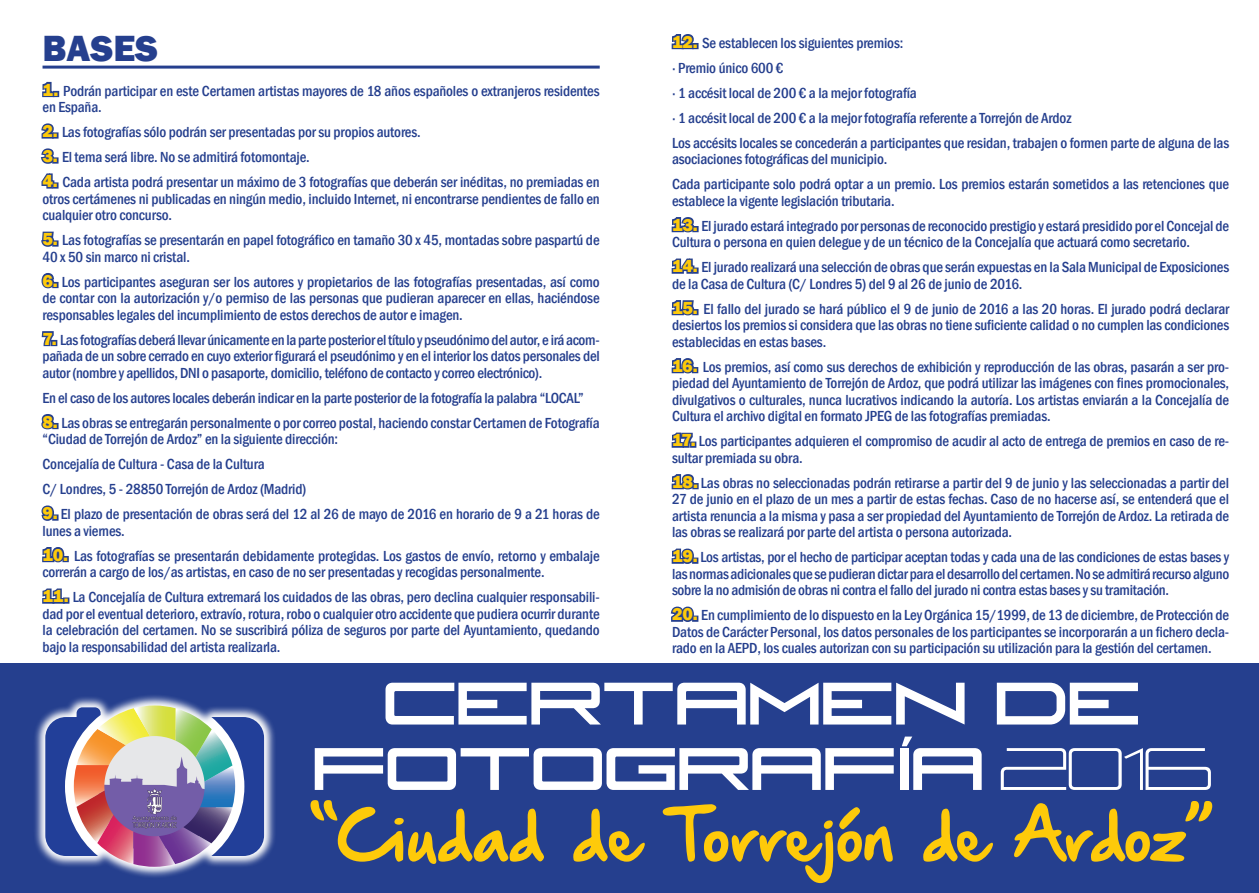
<style>
.page{position:relative;width:1259px;height:893px;background:#fff}
.page>*{position:absolute;margin:0;border:0;box-sizing:border-box;transform-origin:0 0}
.t1{font:65.4px/65.4px "Fireye GF3 Headline";letter-spacing:-.06em;color:#fff;text-align:center}
.t2{font:58.5px "Hand Of Sean Demo";letter-spacing:-.02em;color:#feca0a}
.t3{font:800 37.5px "Franklin Gothic";color:#253f8e}
.t4{font:500 condensed 15px/16.5px "Franklin Gothic";letter-spacing:-.01em;color:#253f8e}
.s1{font-weight:800;font-stretch:normal;font-size:18px;color:#feca0a}
.s2{font-family:"Fireye GF3 Lite"}
</style>
<div class="page">
<div style="left:0;top:663px;width:1259px;height:230px;background:#253f8e"></div>
<svg style="left:42px;top:81px;width:17px;height:17px"></svg>
<svg style="left:41px;top:123px;width:13px;height:16px"></svg>
<div style="left:52px;top:132px;width:7px;height:7px;border:3px solid #253f8e"></div>
<div style="left:52px;top:157px;width:7px;height:7px;border:3px solid #253f8e"></div>
<svg style="left:40px;top:148px;width:16px;height:41px"></svg>
<div style="left:52px;top:182px;width:7px;height:7px;border:3px solid #253f8e"></div>
<svg style="left:41px;top:231px;width:13px;height:16px"></svg>
<div style="left:52px;top:240px;width:7px;height:7px;border:3px solid #253f8e"></div>
<svg style="left:41px;top:273px;width:15px;height:16px"></svg>
<div style="left:52px;top:282px;width:7px;height:6px;border:3px solid #253f8e"></div>
<svg style="left:41px;top:331px;width:16px;height:16px"></svg>
<svg style="left:41px;top:414px;width:15px;height:16px"></svg>
<div style="left:52px;top:423px;width:7px;height:6px;border:3px solid #253f8e"></div>
<svg style="left:41px;top:505px;width:13px;height:16px"></svg>
<div style="left:52px;top:514px;width:7px;height:7px;border:3px solid #253f8e"></div>
<svg style="left:42px;top:547px;width:24px;height:16px"></svg>
<div style="left:62px;top:556px;width:7px;height:6px;border:3px solid #253f8e"></div>
<svg style="left:42px;top:588px;width:21px;height:16px"></svg>
<div style="left:63px;top:597px;width:6px;height:7px;border:3px solid #253f8e"></div>
<svg style="left:671px;top:34px;width:27px;height:16px"></svg>
<svg style="left:671px;top:217px;width:27px;height:16px"></svg>
<svg style="left:671px;top:258px;width:27px;height:16px"></svg>
<svg style="left:671px;top:300px;width:27px;height:16px"></svg>
<svg style="left:671px;top:358px;width:27px;height:16px"></svg>
<svg style="left:671px;top:432px;width:25px;height:16px"></svg>
<svg style="left:671px;top:474px;width:27px;height:16px"></svg>
<svg style="left:671px;top:548px;width:27px;height:16px"></svg>
<svg style="left:670px;top:606px;width:28px;height:16px"></svg>
<hr style="left:43px;top:66px;width:557px;height:3px;background:#253f8e">
<svg style="left:35px;top:695px;width:240px;height:182px"></svg>
<svg style="left:45px;top:705px;width:219px;height:162px"></svg>
<img style="left:131px;top:787px;width:46px;height:48px">
<svg style="left:902px;top:737px;width:10px;height:10px"></svg>
<h3 class="t3" style="left:43px;top:24px;width:117px">BASES</h3>
<p class="t4" style="left:43px;top:82px;width:558px"><span class="s1">1.</span> Podrán participar en este Certamen artistas mayores de 18 años españoles o extranjeros residentes en España.</p>
<p class="t4" style="left:43px;top:124px;width:380px"><span class="s1">2.</span> Las fotografías sólo podrán ser presentadas por su propios autores.</p>
<p class="t4" style="left:43px;top:149px;width:269px"><span class="s1">3.</span> El tema será libre. No se admitirá fotomontaje.</p>
<p class="t4" style="left:43px;top:174px;width:559px;text-align:justify"><span class="s1">4.</span> Cada artista podrá presentar un máximo de 3 fotografías que deberán ser inéditas, no premiadas en otros certámenes ni publicadas en ningún medio, incluido Internet, ni encontrarse pendientes de fallo en cualquier otro concurso.</p>
<p class="t4" style="left:43px;top:232px;width:558px"><span class="s1">5.</span> Las fotografías se presentarán en papel fotográfico en tamaño 30 x 45, montadas sobre paspartú de<br>40 x 50 sin marco ni cristal.</p>
<p class="t4" style="left:43px;top:273px;width:559px;text-align:justify"><span class="s1">6.</span> Los participantes aseguran ser los autores y propietarios de las fotografías presentadas, así como de contar con la autorización y/o permiso de las personas que pudieran aparecer en ellas, haciéndose responsables legales del incumplimiento de estos derechos de autor e imagen.</p>
<p class="t4" style="left:43px;top:331px;width:559px;text-align:justify"><span class="s1">7.</span> Las fotografías deberá llevar únicamente en la parte posterior el título y pseudónimo del autor, e irá acom&shy;pañada de un sobre cerrado en cuyo exterior figurará el pseudónimo y en el interior los datos personales del autor (nombre y apellidos, DNI o pasaporte, domicilio, teléfono de contacto y correo electrónico).</p>
<p class="t4" style="left:43px;top:389px;width:543px">En el caso de los autores locales deberán indicar en la parte posterior de la fotografía la palabra “LOCAL”</p>
<p class="t4" style="left:43px;top:414px;width:558px"><span class="s1">8.</span> Las obras se entregarán personalmente o por correo postal, haciendo constar Certamen de Fotografía “Ciudad de Torrejón de Ardoz” en la siguiente dirección:</p>
<p class="t4" style="left:43px;top:451px;width:265px;line-height:25px">Concejalía de Cultura - Casa de la Cultura<br>C/ Londres, 5 - 28850 Torrejón de Ardoz (Madrid)</p>
<p class="t4" style="left:43px;top:506px;width:558px"><span class="s1">9.</span> El plazo de presentación de obras será del 12 al 26 de mayo de 2016 en horario de 9 a 21 horas de lunes a viernes.</p>
<p class="t4" style="left:43px;top:547px;width:558px"><span class="s1">10.</span> Las fotografías se presentarán debidamente protegidas. Los gastos de envío, retorno y embalaje correrán a cargo de los/as artistas, en caso de no ser presentadas y recogidas personalmente.</p>
<p class="t4" style="left:43px;top:589px;width:559px;text-align:justify"><span class="s1">11.</span> La Concejalía de Cultura extremará los cuidados de las obras, pero declina cualquier responsabili&shy;dad por el eventual deterioro, extravío, rotura, robo o cualquier otro accidente que pudiera ocurrir durante la celebración del certamen. No se suscribirá póliza de seguros por parte del Ayuntamiento, quedando bajo la responsabilidad del artista realizarla.</p>
<p class="t4" style="left:672px;top:30px;width:559px;line-height:25px"><span class="s1">12.</span> Se establecen los siguientes premios:<br>· Premio único 600 €<br>· 1 accésit local de 200 € a la mejor fotografía<br>· 1 accésit local de 200 € a la mejor fotografía referente a Torrejón de Ardoz<br>Los accésits locales se concederán a participantes que residan, trabajen o formen parte de alguna de las</p>
<p class="t4" style="left:672px;top:147px;width:558px;line-height:25px">asociaciones fotográficas del municipio.<br>Cada participante solo podrá optar a un premio. Los premios estarán sometidos a las retenciones que</p>
<p class="t4" style="left:672px;top:192px;width:224px">establece la vigente legislación tributaria.</p>
<p class="t4" style="left:672px;top:217px;width:559px"><span class="s1">13.</span> El jurado estará integrado por personas de reconocido prestigio y estará presidido por el Concejal de<br>Cultura o persona en quien delegue y de un técnico de la Concejalía que actuará como secretario.</p>
<p class="t4" style="left:672px;top:259px;width:559px"><span class="s1">14.</span> El jurado realizará una selección de obras que serán expuestas en la Sala Municipal de Exposiciones de la Casa de Cultura (C/ Londres 5) del 9 al 26 de junio de 2016.</p>
<p class="t4" style="left:672px;top:300px;width:559px;text-align:justify"><span class="s1">15.</span> El fallo del jurado se hará público el 9 de junio de 2016 a las 20 horas. El jurado podrá declarar desiertos los premios si considera que las obras no tiene suficiente calidad o no cumplen las condiciones establecidas en estas bases.</p>
<p class="t4" style="left:672px;top:358px;width:559px;text-align:justify"><span class="s1">16.</span> Los premios, así como sus derechos de exhibición y reproducción de las obras, pasarán a ser pro&shy;piedad del Ayuntamiento de Torrejón de Ardoz, que podrá utilizar las imágenes con fines promocionales, divulgativos o culturales, nunca lucrativos indicando la autoría. Los artistas enviarán a la Concejalía de Cultura el archivo digital en formato JPEG de las fotografías premiadas.</p>
<p class="t4" style="left:672px;top:433px;width:559px"><span class="s1">17.</span> Los participantes adquieren el compromiso de acudir al acto de entrega de premios en caso de re&shy;sultar premiada su obra.</p>
<p class="t4" style="left:672px;top:474px;width:558px;text-align:justify"><span class="s1">18.</span> Las obras no seleccionadas podrán retirarse a partir del 9 de junio y las seleccionadas a partir del 27 de junio en el plazo de un mes a partir de estas fechas. Caso de no hacerse así, se entenderá que el artista renuncia a la misma y pasa a ser propiedad del Ayuntamiento de Torrejón de Ardoz. La retirada de las obras se realizará por parte del artista o persona autorizada.</p>
<p class="t4" style="left:672px;top:549px;width:559px;text-align:justify"><span class="s1">19.</span> Los artistas, por el hecho de participar aceptan todas y cada una de las condiciones de estas bases y las normas adicionales que se pudieran dictar para el desarrollo del certamen. No se admitirá recurso alguno sobre la no admisión de obras ni contra el fallo del jurado ni contra estas bases y su tramitación.</p>
<p class="t4" style="left:672px;top:607px;width:559px;text-align:justify"><span class="s1">20.</span> En cumplimiento de lo dispuesto en la Ley Orgánica 15/1999, de 13 de diciembre, de Protección de Datos de Carácter Personal, los datos personales de los participantes se incorporarán a un fichero decla&shy;rado en la AEPD, los cuales autorizan con su participación su utilización para la gestión del certamen.</p>
<h1 class="t1" style="left:311px;top:672px;width:904px">CERTAMEN DE<br>FOTOGRAFiA <span class="s2">2016</span></h1>
<h2 class="t2" style="left:309px;top:807px;width:906px">“Ciudad de Torrejón de Ardoz”</h2>
</div>
